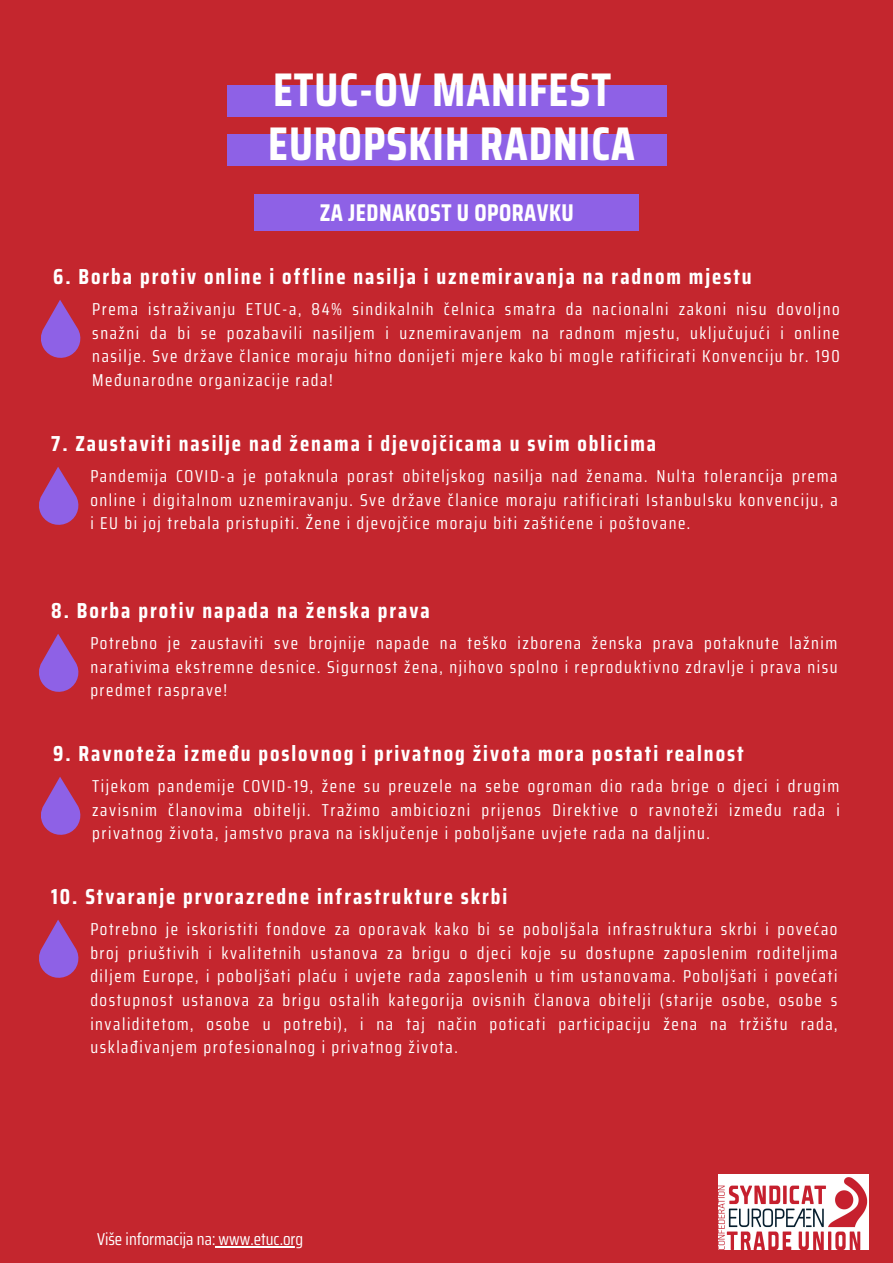
<style>
.page{position:relative;width:893px;height:1263px;background:#c4262e}
.page>*{position:absolute;margin:0;border:0;box-sizing:border-box;transform-origin:0 0}
.t1{font:700 47.25px "Saira Condensed";letter-spacing:.02em;color:#fff}
.t2{font:700 24.22px "Saira Condensed";letter-spacing:.02em;color:#fff}
.t3{font:700 21.75px "Saira Condensed";letter-spacing:.09em;color:#fff}
.t4{font:17.25px/23.6px "Saira Condensed";letter-spacing:.09em;color:#fff;text-align:justify}
.t5{font:17.25px "Saira Condensed";color:#fff}
</style>
<div class="page">
<img style="left:718px;top:1174px;width:151px;height:75px">
<svg style="left:41px;top:300px;width:40px;height:58px"></svg>
<svg style="left:39px;top:467px;width:40px;height:58px"></svg>
<svg style="left:39px;top:634px;width:40px;height:58px"></svg>
<svg style="left:41px;top:777px;width:40px;height:58px"></svg>
<svg style="left:39px;top:920px;width:40px;height:58px"></svg>
<div style="left:227px;top:85px;width:439px;height:31px;background:#8e61e6"></div>
<div style="left:227px;top:135px;width:439px;height:31px;background:#8e61e6"></div>
<div style="left:255px;top:194px;width:383px;height:37px;background:#8e61e6"></div>
<hr style="left:215px;top:1246px;width:88px;height:2px;background:#fff">
<p class="t1" style="left:273px;top:52px;width:339px">ETUC-OV MANIFEST</p>
<p class="t1" style="left:268px;top:106px;width:368px">EUROPSKIH RADNICA</p>
<p class="t2" style="left:320px;top:193px;width:256px">ZA JEDNAKOST U OPORAVKU</p>
<p class="t3" style="left:53px;top:259px;width:700px">6. Borba protiv online i offline nasilja i uznemiravanja na radnom mjestu</p>
<p class="t4" style="left:92px;top:297px;width:749px">Prema istraživanju ETUC-a, 84% sindikalnih čelnica smatra da nacionalni zakoni nisu dovoljno snažni da bi se pozabavili nasiljem i uznemiravanjem na radnom mjestu, uključujući i online nasilje. Sve države članice moraju hitno donijeti mjere kako bi mogle ratificirati Konvenciju br. 190<br>Međunarodne organizacije rada!</p>
<p class="t3" style="left:51px;top:426px;width:606px">7. Zaustaviti nasilje nad ženama i djevojčicama u svim oblicima</p>
<p class="t4" style="left:90px;top:464px;width:749px">Pandemija COVID-a je potaknula porast obiteljskog nasilja nad ženama. Nulta tolerancija prema online i digitalnom uznemiravanju. Sve države članice moraju ratificirati Istanbulsku konvenciju, a i EU bi joj trebala pristupiti. Žene i djevojčice moraju biti zaštićene i poštovane.</p>
<p class="t3" style="left:51px;top:593px;width:380px">8. Borba protiv napada na ženska prava</p>
<p class="t4" style="left:90px;top:631px;width:749px">Potrebno je zaustaviti sve brojnije napade na teško izborena ženska prava potaknute lažnim narativima ekstremne desnice. Sigurnost žena, njihovo spolno i reproduktivno zdravlje i prava nisu predmet rasprave!</p>
<p class="t3" style="left:53px;top:736px;width:692px">9. Ravnoteža između poslovnog i privatnog života mora postati realnost</p>
<p class="t4" style="left:92px;top:774px;width:749px">Tijekom pandemije COVID-19, žene su preuzele na sebe ogroman dio rada brige o djeci i drugim zavisnim članovima obitelji. Tražimo ambiciozni prijenos Direktive o ravnoteži između rada i privatnog života, jamstvo prava na isključenje i poboljšane uvjete rada na daljinu.</p>
<p class="t3" style="left:51px;top:879px;width:457px">10. Stvaranje prvorazredne infrastrukture skrbi</p>
<p class="t4" style="left:90px;top:917px;width:749px">Potrebno je iskoristiti fondove za oporavak kako bi se poboljšala infrastruktura skrbi i povećao broj priuštivih i kvalitetnih ustanova za brigu o djeci koje su dostupne zaposlenim roditeljima diljem Europe, i poboljšati plaću i uvjete rada zaposlenih u tim ustanovama. Poboljšati i povećati dostupnost ustanova za brigu ostalih kategorija ovisnih članova obitelji (starije osobe, osobe s invaliditetom, osobe u potrebi), i na taj način poticati participaciju žena na tržištu rada, usklađivanjem profesionalnog i privatnog života.</p>
<p class="t5" style="left:97px;top:1225px;width:208px">Više informacija na: www.etuc.org</p>
</div>
